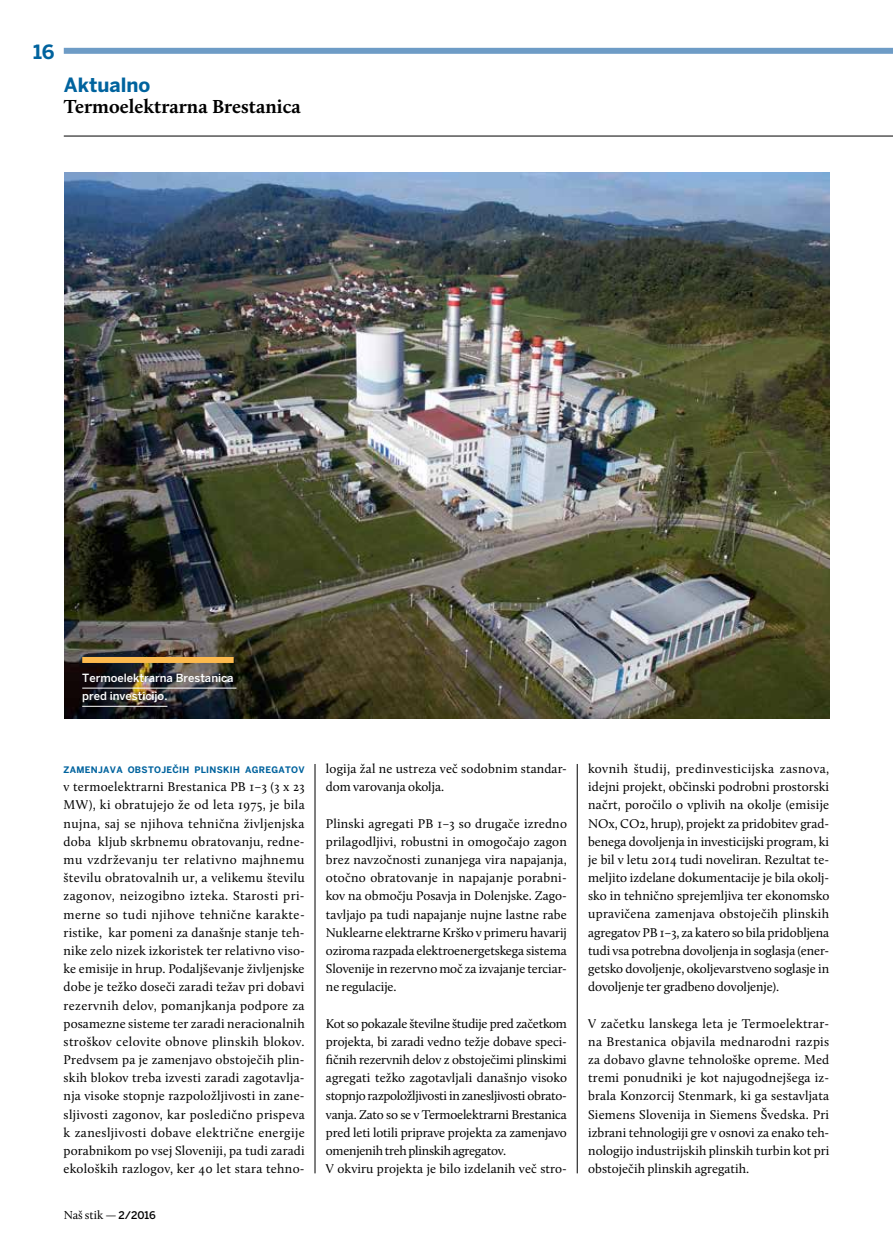
<style>
.page{position:relative;width:893px;height:1255px;background:#fff}
.page>*{position:absolute;margin:0;border:0;box-sizing:border-box;transform-origin:0 0}
.t1{font:700 19.5px "Calluna";color:#000}
.t2{font:700 19.5px "Benton Sans";color:#00639e}
.t3{font:13.2px/18.1px "Calluna";letter-spacing:-.005em;color:#000;text-align:justify}
.t4{font:12px "Calluna";color:#000}
.t5{font:500 11.25px/18.1px "Benton Sans";color:#fff}
.t6{font:700 8.85px "Benton Sans";letter-spacing:.035em;color:#00639e}
.s1{font-family:"Benton Sans";font-weight:500;font-size:10.5px}
</style>
<div class="page">
<div style="left:64px;top:48px;width:829px;height:6px;background:#6e9cc6"></div>
<hr style="left:64px;top:136px;width:829px;height:1px;background:#000">
<img style="left:64px;top:173px;width:765px;height:545px">
<hr style="left:315px;top:764px;width:1px;height:409px;background:#000">
<hr style="left:577px;top:764px;width:1px;height:409px;background:#000">
<div style="left:82px;top:657px;width:152px;height:6px;background:#fdba4d"></div>
<hr style="left:82px;top:687px;width:154px;height:1px;background:#fff">
<hr style="left:82px;top:706px;width:85px;height:1px;background:#fff">
<h1 class="t2" style="left:33px;top:40px;width:23px">16</h1>
<h1 class="t2" style="left:64px;top:73px;width:88px">Aktualno</h1>
<h1 class="t1" style="left:64px;top:94px;width:239px">Termoelektrarna Brestanica</h1>
<p class="t5" style="left:82px;top:668px;width:153px">Termoelektrarna Brestanica pred investicijo.</p>
<p class="t6" style="left:64px;top:764px;width:242px">ZAMENJAVA OBSTOJEČIH PLINSKIH AGREGATOV</p>
<p class="t3" style="left:64px;top:777px;width:243px">v termoelektrarni Brestanica PB 1–3 (3 x 23<br>MW), ki obratujejo že od leta 1975, je bila nujna, saj se njihova tehnična življenjska doba kljub skrbnemu obratovanju, redne&shy;mu vzdrževanju ter relativno majhnemu številu obratovalnih ur, a velikemu številu zagonov, neizogibno izteka. Starosti pri&shy;merne so tudi njihove tehnične karakte&shy;ristike, kar pomeni za današnje stanje teh&shy;nike zelo nizek izkoristek ter relativno viso&shy;ke emisije in hrup. Podaljševanje življenjske dobe je težko doseči zaradi težav pri dobavi rezervnih delov, pomanjkanja podpore za posamezne sisteme ter zaradi neracionalnih stroškov celovite obnove plinskih blokov.<br>Predvsem pa je zamenjavo obstoječih plin&shy;skih blokov treba izvesti zaradi zagotavlja&shy;nja visoke stopnje razpoložljivosti in zane&shy;sljivosti zagonov, kar posledično prispeva k zanesljivosti dobave električne energije porabnikom po vsej Sloveniji, pa tudi zaradi ekoloških razlogov, ker 40 let stara tehno-</p>
<p class="t4" style="left:64px;top:1207px;width:94px">Naš stik — <span class="s1">2/2016</span></p>
<p class="t3" style="left:326px;top:759px;width:242px">logija žal ne ustreza več sodobnim standar&shy;dom varovanja okolja.</p>
<p class="t3" style="left:326px;top:814px;width:243px">Plinski agregati PB 1–3 so drugače izredno prilagodljivi, robustni in omogočajo zagon brez navzočnosti zunanjega vira napajanja, otočno obratovanje in napajanje porabni&shy;kov na območju Posavja in Dolenjske. Zago&shy;tavljajo pa tudi napajanje nujne lastne rabe Nuklearne elektrarne Krško v primeru havarij oziroma razpada elektroenergetskega sistema Slovenije in rezervno moč za izvajanje terciar&shy;ne regulacije.</p>
<p class="t3" style="left:326px;top:1013px;width:243px;text-align:left">Kot so pokazale številne študije pred začetkom projekta, bi zaradi vedno težje dobave speci&shy;fičnih rezervnih delov z obstoječimi plinskimi agregati težko zagotavljali današnjo visoko stopnjo razpoložljivosti in zanesljivosti obrato&shy;vanja. Zato so se v Termoelektrarni Brestanica pred leti lotili priprave projekta za zamenjavo omenjenih treh plinskih agregatov.<br>V okviru projekta je bilo izdelanih več stro-</p>
<p class="t3" style="left:588px;top:759px;width:243px">kovnih študij, predinvesticijska zasnova, idejni projekt, občinski podrobni prostorski načrt, poročilo o vplivih na okolje (emisije NOx, CO2, hrup), projekt za pridobitev grad&shy;benega dovoljenja in investicijski program, ki je bil v letu 2014 tudi noveliran. Rezultat te&shy;meljito izdelane dokumentacije je bila okolj&shy;sko in tehnično sprejemljiva ter ekonomsko upravičena zamenjava obstoječih plinskih agregatov PB 1–3, za katero so bila pridobljena tudi vsa potrebna dovoljenja in soglasja (ener&shy;getsko dovoljenje, okoljevarstveno soglasje in dovoljenje ter gradbeno dovoljenje).</p>
<p class="t3" style="left:588px;top:1013px;width:243px">V začetku lanskega leta je Termoelektrar&shy;na Brestanica objavila mednarodni razpis za dobavo glavne tehnološke opreme. Med tremi ponudniki je kot najugodnejšega iz&shy;brala Konzorcij Stenmark, ki ga sestavljata Siemens Slovenija in Siemens Švedska. Pri izbrani tehnologiji gre v osnovi za enako teh&shy;nologijo industrijskih plinskih turbin kot pri obstoječih plinskih agregatih.</p>
</div>
